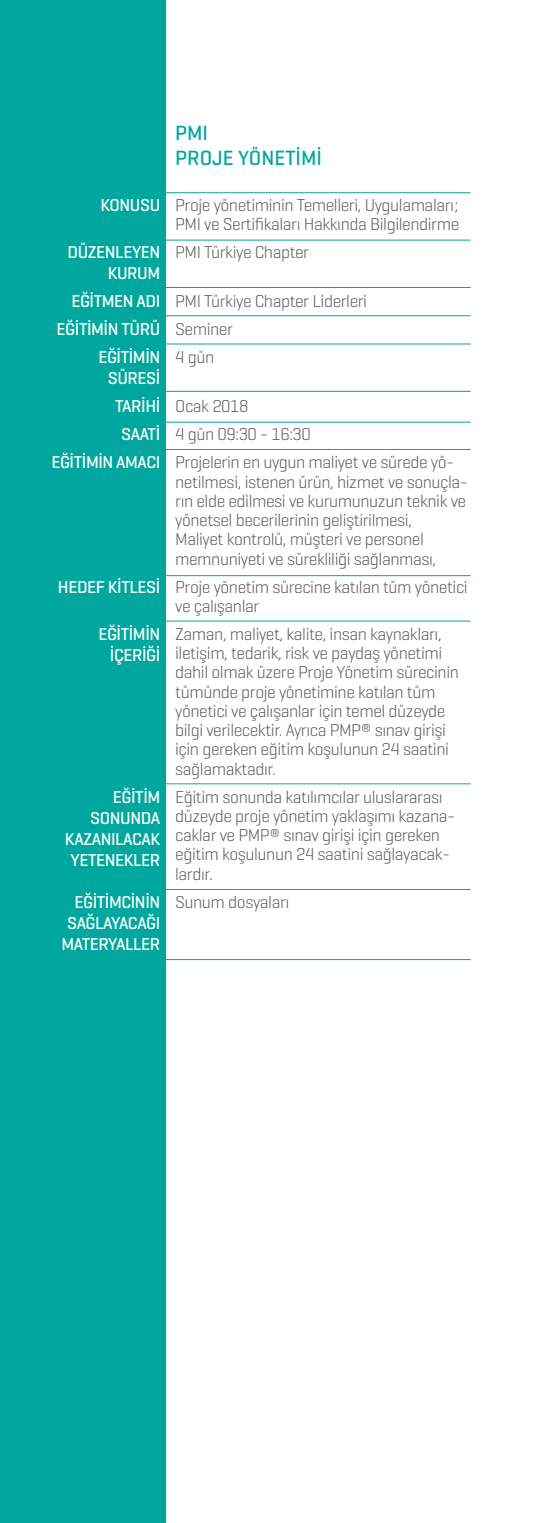
<style>
.page{position:relative;width:546px;height:1523px;background:#fff}
.page>*{position:absolute;margin:0;border:0;box-sizing:border-box;transform-origin:0 0}
.t1{font:500 21px/25.2px "Geogrotesque";color:#00a79e}
.t2{font:300 17.5px/19.2px "Geogrotesque";letter-spacing:-.025em;color:#58595b}
.t3{font:500 17.5px/21px "Geogrotesque";letter-spacing:-.025em;color:#fff;text-align:right}
.s1{font-weight:500;color:#fff}
.s2{font-weight:300;color:#58595b}
</style>
<div class="page">
<div style="left:0;top:0;width:165px;height:1523px;background:#00a79e"></div>
<hr style="left:118px;top:192px;width:352px;height:1px;background:#00a79e">
<hr style="left:118px;top:240px;width:352px;height:1px;background:#00a79e">
<hr style="left:118px;top:287px;width:352px;height:1px;background:#00a79e">
<hr style="left:118px;top:315px;width:352px;height:1px;background:#00a79e">
<hr style="left:118px;top:343px;width:352px;height:1px;background:#00a79e">
<hr style="left:118px;top:391px;width:352px;height:1px;background:#00a79e">
<hr style="left:118px;top:422px;width:352px;height:1px;background:#00a79e">
<hr style="left:118px;top:449px;width:352px;height:1px;background:#00a79e">
<hr style="left:118px;top:575px;width:352px;height:1px;background:#00a79e">
<hr style="left:118px;top:621px;width:352px;height:1px;background:#00a79e">
<hr style="left:118px;top:783px;width:352px;height:1px;background:#00a79e">
<hr style="left:118px;top:889px;width:352px;height:1px;background:#00a79e">
<hr style="left:118px;top:959px;width:352px;height:1px;background:#00a79e">
<p class="t1" style="left:175px;top:120px;width:148px">PMI<br>PROJE YÖNETİMİ</p>
<p class="t2" style="left:100px;top:195px;width:360px;text-align:right"><span class="s1">KONUSU</span> Proje yönetiminin Temelleri, Uygulamaları;<br>PMI ve Sertifikaları Hakkında Bilgilendirme</p>
<p class="t3" style="left:68px;top:241px;width:94px">DÜZENLEYEN<br>KURUM</p>
<p class="t2" style="left:175px;top:242px;width:135px">PMI Türkiye Chapter</p>
<p class="t2" style="left:71px;top:291px;width:297px"><span class="s1">EĞİTMEN ADI</span> PMI Türkiye Chapter Liderleri</p>
<p class="t3" style="left:57px;top:318px;width:178px">EĞİTİMİN TÜRÜ <span class="s2">Seminer</span></p>
<p class="t3" style="left:98px;top:346px;width:63px">EĞİTİMİN</p>
<p class="t3" style="left:108px;top:367px;width:54px">SÜRESİ</p>
<p class="t2" style="left:175px;top:347px;width:41px">4 gün</p>
<p class="t2" style="left:115px;top:396px;width:135px"><span class="s1">TARİHİ</span> Ocak 2018</p>
<p class="t2" style="left:121px;top:424px;width:191px"><span class="s1">SAATİ</span> 4 gün 09:30 - 16:30</p>
<p class="t2" style="left:51px;top:452px;width:404px"><span class="s1">EĞİTİMİN AMACI</span> Projelerin en uygun maliyet ve sürede yö-</p>
<p class="t2" style="left:175px;top:471px;width:294px">netilmesi, istenen ürün, hizmet ve sonuçla&shy;rın elde edilmesi ve kurumunuzun teknik ve yönetsel becerilerinin geliştirilmesi,<br>Maliyet kontrolü, müşteri ve personel memnuniyeti ve sürekliliği sağlanması,</p>
<p class="t2" style="left:175px;top:576px;width:294px;text-indent:-117px"><span class="s1">HEDEF KİTLESİ</span> Proje yönetim sürecine katılan tüm yönetici ve çalışanlar</p>
<p class="t3" style="left:98px;top:623px;width:63px">EĞİTİMİN<br>İÇERİĞİ</p>
<p class="t2" style="left:175px;top:624px;width:285px">Zaman, maliyet, kalite, insan kaynakları, iletişim, tedarik, risk ve paydaş yönetimi dahil olmak üzere Proje Yönetim sürecinin tümünde proje yönetimine katılan tüm yönetici ve çalışanlar için temel düzeyde bilgi verilecektir. Ayrıca PMP® sınav girişi için gereken eğitim koşulunun 24 saatini sağlamaktadır.</p>
<p class="t3" style="left:65px;top:786px;width:97px">EĞİTİM<br>SONUNDA<br>KAZANILACAK<br>YETENEKLER</p>
<p class="t2" style="left:175px;top:786px;width:281px">Eğitim sonunda katılımcılar uluslararası düzeyde proje yönetim yaklaşımı kazana&shy;caklar ve PMP® sınav girişi için gereken eğitim koşulunun 24 saatini sağlayacak&shy;lardır.</p>
<p class="t3" style="left:61px;top:891px;width:100px">EĞİTİMCİNİN<br>SAĞLAYACAĞI<br>MATERYALLER</p>
<p class="t2" style="left:175px;top:891px;width:116px">Sunum dosyaları</p>
</div>
